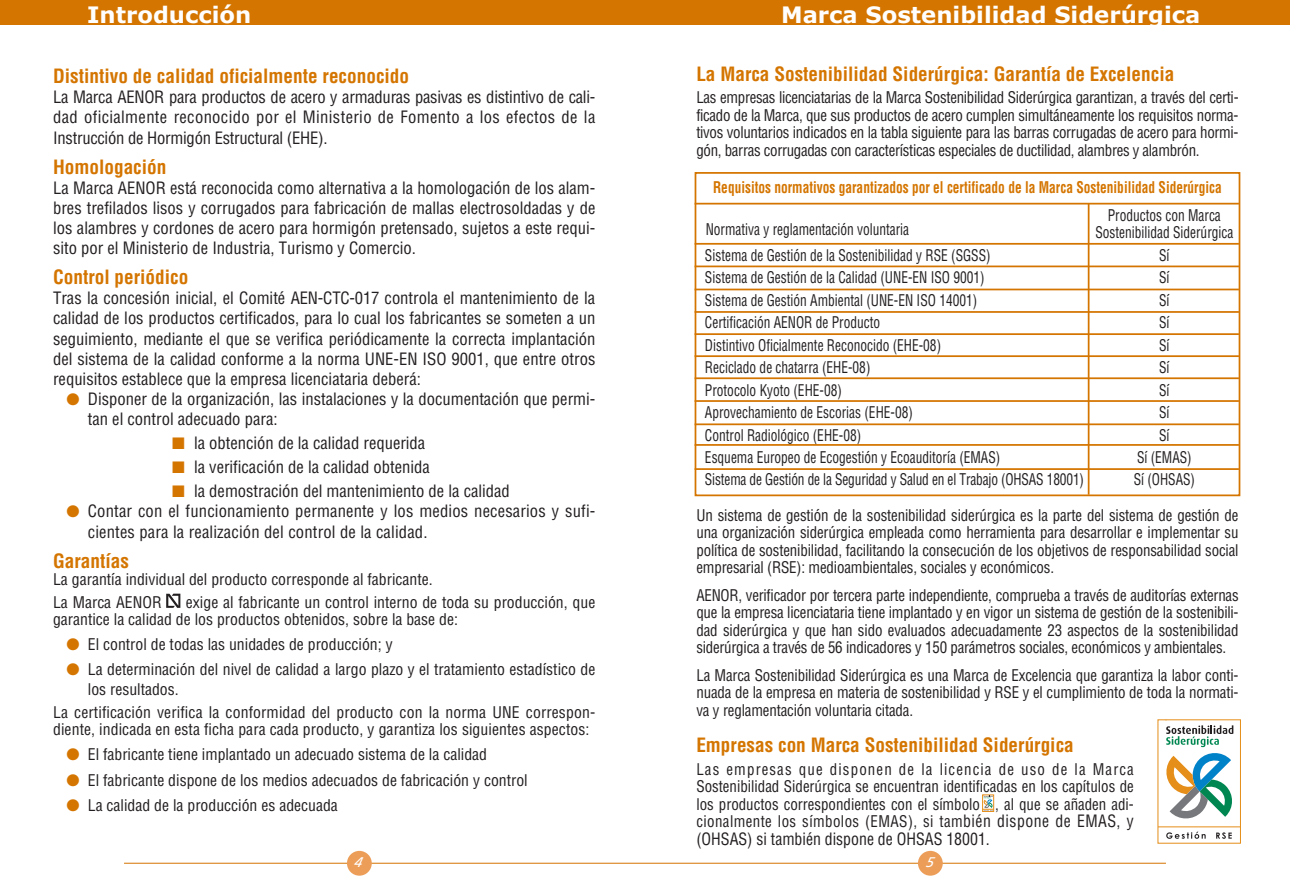
<style>
.page{position:relative;width:1290px;height:893px;background:#fff}
.page>*{position:absolute;margin:0;border:0;box-sizing:border-box;transform-origin:0 0}
.t1{font:700 22.75px "Verdana";color:#fff}
.t2{font:700 condensed 19.25px "Helvetica";color:#d47500}
.t3{font:condensed 16.62px/20.1px "Helvetica";color:#231f20;text-align:justify}
.t4{font:condensed 16.62px "Helvetica";color:#231f20;scale:.95 1}
.t5{font:condensed 15.75px/17.5px "Helvetica";color:#231f20;text-align:justify;scale:.95 1}
.t6{font:condensed 15.75px/17.5px "Helvetica";color:#231f20}
.t7{font:condensed 15.75px/17.5px "Helvetica";color:#231f20;text-align:center;scale:.85 1}
.t8{font:700 condensed 15.75px "Helvetica";color:#d47500;scale:.85 1}
.t9{font:italic 14px "Frutiger";color:#fff}
.s1{color:#d47500}
.s2{font-size:16.62px}
</style>
<div class="page">
<hr style="left:124px;top:863px;width:1042px;height:1px;background:#d47500">
<div style="left:347px;top:851px;width:25px;height:25px;background:#ec9e59;border-radius:50%"></div>
<div style="left:918px;top:851px;width:25px;height:25px;background:#ec9e59;border-radius:50%"></div>
<div style="left:0;top:0;width:1290px;height:25px;background:#d47500"></div>
<div style="left:694px;top:172px;width:546px;height:324px;border:2px solid #d47500"></div>
<hr style="left:694px;top:203px;width:545px;height:2px;background:#d47500">
<hr style="left:694px;top:243px;width:545px;height:2px;background:#d47500">
<hr style="left:1088px;top:204px;width:1px;height:291px;background:#d47500">
<hr style="left:694px;top:266px;width:545px;height:1px;background:#d47500">
<hr style="left:694px;top:289px;width:545px;height:1px;background:#d47500">
<hr style="left:694px;top:311px;width:545px;height:2px;background:#d47500">
<hr style="left:694px;top:333px;width:545px;height:2px;background:#d47500">
<hr style="left:694px;top:355px;width:545px;height:2px;background:#d47500">
<hr style="left:694px;top:377px;width:545px;height:2px;background:#d47500">
<hr style="left:694px;top:400px;width:545px;height:2px;background:#d47500">
<hr style="left:694px;top:423px;width:545px;height:2px;background:#d47500">
<hr style="left:694px;top:444px;width:545px;height:2px;background:#d47500">
<hr style="left:694px;top:468px;width:545px;height:2px;background:#d47500">
<div style="left:982px;top:795px;width:12px;height:16px;border:1px solid #e58e19"></div>
<svg style="left:982px;top:795px;width:11px;height:16px"></svg>
<svg style="left:166px;top:594px;width:14px;height:14px"></svg>
<div style="left:1157px;top:719px;width:84px;height:124px;border:1px solid #e58e19"></div>
<hr style="left:1158px;top:826px;width:82px;height:1px;background:#e58e19">
<svg style="left:1164px;top:720px;width:70px;height:99px"></svg>
<svg style="left:1166px;top:832px;width:39px;height:7px"></svg>
<svg style="left:1216px;top:832px;width:16px;height:7px"></svg>
<h1 class="t1" style="left:87px;top:5px;width:166px">Introducción</h1>
<h1 class="t1" style="left:781px;top:5px;width:421px">Marca Sostenibilidad Siderúrgica</h1>
<p class="t2" style="left:53px;top:68px;width:358px">Distintivo de calidad oficialmente reconocido</p>
<p class="t3" style="left:53px;top:89px;width:544px">La Marca AENOR para productos de acero y armaduras pasivas es distintivo de cali&shy;dad oficialmente reconocido por el Ministerio de Fomento a los efectos de la Instrucción de Hormigón Estructural (EHE).</p>
<p class="t2" style="left:53px;top:159px;width:115px">Homologación</p>
<p class="t3" style="left:53px;top:179px;width:544px">La Marca AENOR está reconocida como alternativa a la homologación de los alam&shy;bres trefilados lisos y corrugados para fabricación de mallas electrosoldadas y de los alambres y cordones de acero para hormigón pretensado, sujetos a este requi&shy;sito por el Ministerio de Industria, Turismo y Comercio.</p>
<p class="t2" style="left:53px;top:269px;width:137px">Control periódico</p>
<p class="t3" style="left:53px;top:290px;width:544px">Tras la concesión inicial, el Comité AEN-CTC-017 controla el mantenimiento de la calidad de los productos certificados, para lo cual los fabricantes se someten a un seguimiento, mediante el que se verifica periódicamente la correcta implantación del sistema de la calidad conforme a la norma UNE-EN ISO 9001, que entre otros requisitos establece que la empresa licenciataria deberá:</p>
<p class="t3" style="left:88px;top:390px;width:509px;text-indent:-21px"><span class="s1">●</span> Disponer de la organización, las instalaciones y la documentación que permi&shy;tan el control adecuado para:</p>
<p class="t3" style="left:172px;top:434px;width:255px"><span class="s1">■</span> la obtención de la calidad requerida</p>
<p class="t3" style="left:172px;top:458px;width:259px"><span class="s1">■</span> la verificación de la calidad obtenida</p>
<p class="t3" style="left:172px;top:483px;width:339px"><span class="s1">■</span> la demostración del mantenimiento de la calidad</p>
<p class="t3" style="left:88px;top:503px;width:509px;text-indent:-21px"><span class="s1">●</span> Contar con el funcionamiento permanente y los medios necesarios y sufi&shy;cientes para la realización del control de la calidad.</p>
<p class="t2" style="left:53px;top:553px;width:77px">Garantías</p>
<p class="t6" style="left:53px;top:569px;width:381px;line-height:22.4px">La garantía individual del producto corresponde al fabricante.<br>La Marca AENOR</p>
<p class="t6" style="left:53px;top:594px;width:544px;text-indent:133px">exige al fabricante un control interno de toda su producción, que garantice la calidad de los productos obtenidos, sobre la base de:</p>
<p class="t6" style="left:66px;top:637px;width:328px"><span class="s1">●</span> El control de todas las unidades de producción; y</p>
<p class="t6" style="left:88px;top:661px;width:509px;line-height:20.1px;text-indent:-21px"><span class="s1">●</span> La determinación del nivel de calidad a largo plazo y el tratamiento estadístico de los resultados.</p>
<p class="t6" style="left:53px;top:705px;width:544px">La certificación verifica la conformidad del producto con la norma UNE correspon&shy;diente, indicada en esta ficha para cada producto, y garantiza los siguientes aspectos:</p>
<p class="t6" style="left:66px;top:747px;width:422px"><span class="s1">●</span> El fabricante tiene implantado un adecuado sistema de la calidad</p>
<p class="t6" style="left:66px;top:772px;width:463px"><span class="s1">●</span> El fabricante dispone de los medios adecuados de fabricación y control</p>
<p class="t6" style="left:66px;top:797px;width:273px"><span class="s1">●</span> La calidad de la producción es adecuada</p>
<p class="t2" style="left:696px;top:66px;width:479px">La Marca Sostenibilidad Siderúrgica: Garantía de Excelencia</p>
<p class="t5" style="left:696px;top:90px;width:572px">Las empresas licenciatarias de la Marca Sostenibilidad Siderúrgica garantizan, a través del certi&shy;ficado de la Marca, que sus productos de acero cumplen simultáneamente los requisitos norma&shy;tivos voluntarios indicados en la tabla siguiente para las barras corrugadas de acero para hormi&shy;gón, barras corrugadas con características especiales de ductilidad, alambres y alambrón.</p>
<p class="t8" style="left:713px;top:181px;width:600px">Requisitos normativos garantizados por el certificado de la Marca Sostenibilidad Siderúrgica</p>
<p class="t7" style="left:706px;top:222px;width:241px">Normativa y reglamentación voluntaria</p>
<p class="t7" style="left:1095px;top:208px;width:164px">Productos con Marca<br>Sostenibilidad Siderúrgica</p>
<p class="t7" style="left:705px;top:248px;width:338px">Sistema de Gestión de la Sostenibilidad y RSE (SGSS)</p>
<p class="t7" style="left:1159px;top:248px;width:14px">Sí</p>
<p class="t7" style="left:705px;top:270px;width:331px">Sistema de Gestión de la Calidad (UNE-EN ISO 9001)</p>
<p class="t7" style="left:1159px;top:270px;width:14px">Sí</p>
<p class="t7" style="left:705px;top:293px;width:322px">Sistema de Gestión Ambiental (UNE-EN ISO 14001)</p>
<p class="t7" style="left:1159px;top:293px;width:14px">Sí</p>
<p class="t7" style="left:705px;top:315px;width:208px">Certificación AENOR de Producto</p>
<p class="t7" style="left:1159px;top:315px;width:14px">Sí</p>
<p class="t7" style="left:705px;top:338px;width:279px">Distintivo Oficialmente Reconocido (EHE-08)</p>
<p class="t7" style="left:1159px;top:338px;width:14px">Sí</p>
<p class="t7" style="left:705px;top:360px;width:196px">Reciclado de chatarra (EHE-08)</p>
<p class="t7" style="left:1159px;top:360px;width:14px">Sí</p>
<p class="t7" style="left:705px;top:382px;width:163px">Protocolo Kyoto (EHE-08)</p>
<p class="t7" style="left:1159px;top:382px;width:14px">Sí</p>
<p class="t7" style="left:705px;top:405px;width:246px">Aprovechamiento de Escorias (EHE-08)</p>
<p class="t7" style="left:1159px;top:405px;width:14px">Sí</p>
<p class="t7" style="left:705px;top:427px;width:185px">Control Radiológico (EHE-08)</p>
<p class="t7" style="left:1159px;top:427px;width:14px">Sí</p>
<p class="t7" style="left:705px;top:450px;width:349px">Esquema Europeo de Ecogestión y Ecoauditoría (EMAS)</p>
<p class="t7" style="left:1137px;top:450px;width:66px">Sí (EMAS)</p>
<p class="t7" style="left:705px;top:472px;width:447px">Sistema de Gestión de la Seguridad y Salud en el Trabajo (OHSAS 18001)</p>
<p class="t7" style="left:1133px;top:472px;width:74px">Sí (OHSAS)</p>
<p class="t5" style="left:696px;top:508px;width:572px">Un sistema de gestión de la sostenibilidad siderúrgica es la parte del sistema de gestión de una organización siderúrgica empleada como herramienta para desarrollar e implementar su política de sostenibilidad, facilitando la consecución de los objetivos de responsabilidad social empresarial (RSE): medioambientales, sociales y económicos.</p>
<p class="t5" style="left:696px;top:587px;width:572px">AENOR, verificador por tercera parte independiente, comprueba a través de auditorías externas que la empresa licenciataria tiene implantado y en vigor un sistema de gestión de la sostenibili&shy;dad siderúrgica y que han sido evaluados adecuadamente 23 aspectos de la sostenibilidad siderúrgica a través de 56 indicadores y 150 parámetros sociales, económicos y ambientales.</p>
<p class="t5" style="left:696px;top:667px;width:572px">La Marca Sostenibilidad Siderúrgica es una Marca de Excelencia que garantiza la labor conti&shy;nuada de la empresa en materia de sostenibilidad y RSE y el cumplimiento de toda la normati&shy;va y reglamentación voluntaria citada.</p>
<p class="t2" style="left:696px;top:737px;width:379px">Empresas con Marca Sostenibilidad Siderúrgica</p>
<p class="t5" style="left:696px;top:761px;width:462px">Las empresas que disponen de la licencia de uso de la Marca Sostenibilidad Siderúrgica se encuentran identificadas en los capítulos de los productos correspondientes con el símbolo , al que se añaden adi&shy;cionalmente los símbolos (EMAS), si tam<span class="s2">bién dispone de EMAS, y</span></p>
<p class="t4" style="left:696px;top:832px;width:310px">(OHSAS) si también dispone de OHSAS 18001.</p>
<p class="t9" style="left:354px;top:856px;width:12px">4</p>
<p class="t9" style="left:925px;top:856px;width:9px">5</p>
</div>
